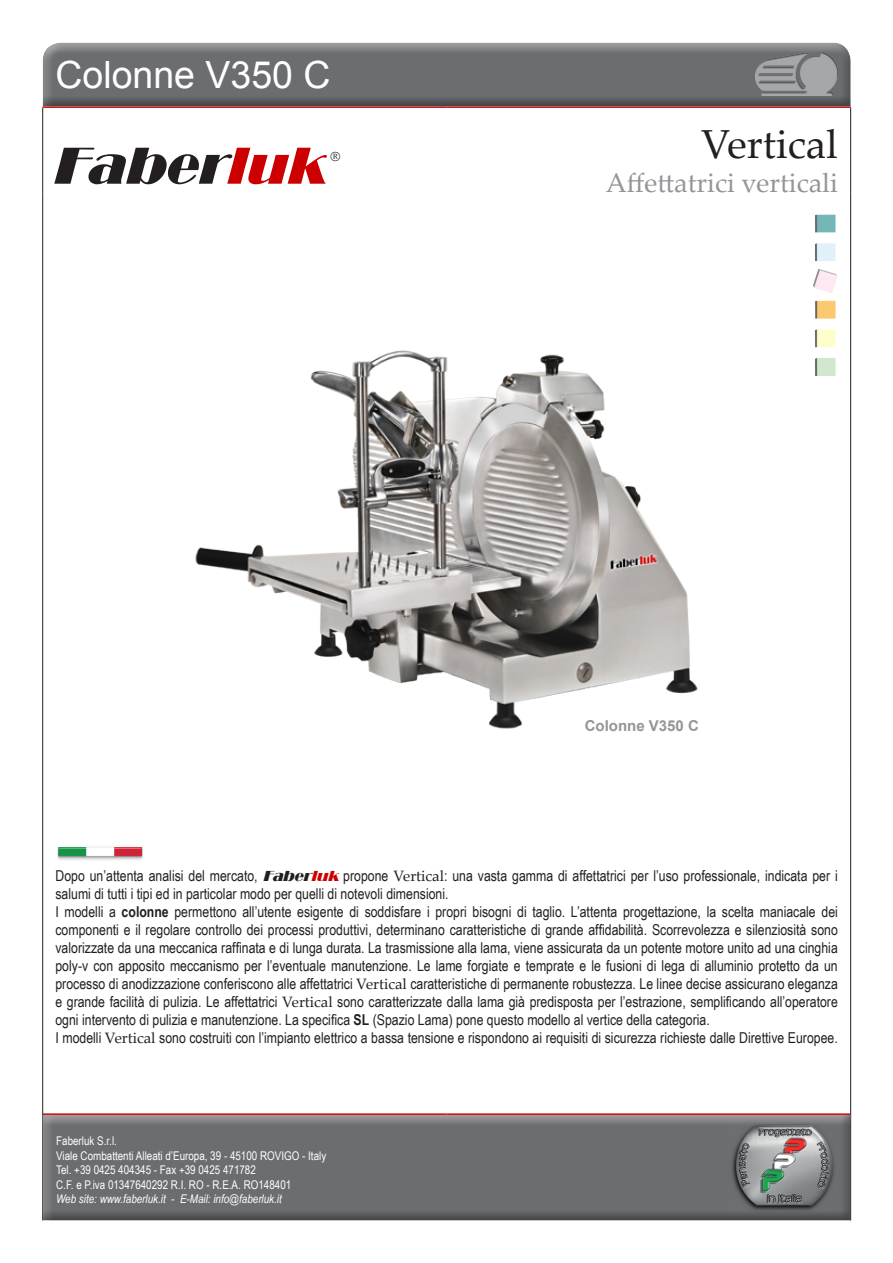
<style>
.page{position:relative;width:893px;height:1263px;background:#fff}
.page>*{position:absolute;margin:0;border:0;box-sizing:border-box;transform-origin:0 0}
.t1{font:italic 54px "Broadway";color:#231f20}
.t2{font:40.5px "Palatino Linotype";color:#231f20}
.t3{font:37.5px "Arial";color:#fff}
.t4{font:27px "Palatino Linotype";color:#939598}
.t5{font:15px "Arial Narrow";color:#231f20}
.t6{font:700 15px "Arial";color:#939598}
.t7{font:italic 13.05px "Palatino Linotype";color:#231f20}
.t8{font:12px/14.4px "Arial Narrow";color:#fff}
.t9{font:italic 12px "Arial Narrow";color:#fff}
.s1{color:#c00}
.s2{font-family:"Broadway";font-style:italic}
.s3{font-family:"Broadway";font-style:italic;color:#c00}
.s4{font-family:"Palatino Linotype"}
.s5{font-weight:700}
</style>
<div class="page">
<hr style="left:42px;top:108px;width:1px;height:50px;background:#231f20">
<hr style="left:42px;top:158px;width:1px;height:34px;background:#231f20">
<hr style="left:42px;top:192px;width:1px;height:582px;background:#231f20">
<hr style="left:42px;top:774px;width:1px;height:340px;background:#231f20">
<hr style="left:850px;top:774px;width:1px;height:340px;background:#231f20">
<hr style="left:850px;top:108px;width:1px;height:50px;background:#231f20">
<hr style="left:850px;top:158px;width:1px;height:34px;background:#231f20">
<hr style="left:850px;top:192px;width:1px;height:582px;background:#231f20">
<div style="left:32px;top:41px;width:820px;height:68px;background:#fff;opacity:.75"></div>
<div style="left:37px;top:47px;width:815px;height:62px;background:#231f20;opacity:.75"></div>
<img style="left:195px;top:350px;width:503px;height:379px">
<img style="left:57px;top:847px;width:86px;height:13px">
<div style="left:41px;top:1110px;width:821px;height:121px;background:#231f20;opacity:.75"></div>
<img style="left:756px;top:53px;width:82px;height:42px">
<img style="left:814px;top:214px;width:24px;height:162px">
<h3 class="t3" style="left:55px;top:50px;width:277px">Colonne V350 C</h3>
<p class="t1" style="left:51px;top:134px;width:291px">Faber<span class="s1">luk</span></p>
<p class="t7" style="left:331px;top:147px;width:11px">®</p>
<p class="t2" style="left:701px;top:116px;width:138px">Vertical</p>
<p class="t4" style="left:606px;top:164px;width:233px">Affettatrici verticali</p>
<p class="t6" style="left:585px;top:716px;width:116px">Colonne V350 C</p>
<p class="t5" style="left:55px;top:864px;width:784px">Dopo un’attenta analisi del mercato, <span class="s2">Faber</span><span class="s3">luk</span> propone <span class="s4">Vertical</span>: una vasta gamma di affettatrici per l’uso professionale, indicata per i</p>
<p class="t5" style="left:55px;top:882px;width:395px">salumi di tutti i tipi ed in particolar modo per quelli di notevoli dimensioni.</p>
<p class="t5" style="left:55px;top:900px;width:784px">I modelli a <span class="s5">colonne</span> permettono all’utente esigente di soddisfare i propri bisogni di taglio. L’attenta progettazione, la scelta maniacale dei</p>
<p class="t5" style="left:55px;top:918px;width:784px">componenti e il regolare controllo dei processi produttivi, determinano caratteristiche di grande affidabilità. Scorrevolezza e silenziosità sono</p>
<p class="t5" style="left:55px;top:936px;width:784px">valorizzate da una meccanica raffinata e di lunga durata. La trasmissione alla lama, viene assicurata da un potente motore unito ad una cinghia</p>
<p class="t5" style="left:55px;top:954px;width:784px">poly-v con apposito meccanismo per l’eventuale manutenzione. Le lame forgiate e temprate e le fusioni di lega di alluminio protetto da un</p>
<p class="t5" style="left:55px;top:972px;width:784px">processo di anodizzazione conferiscono alle affettatrici <span class="s4">Vertical</span> caratteristiche di permanente robustezza. Le linee decise assicurano eleganza</p>
<p class="t5" style="left:55px;top:990px;width:784px">e grande facilità di pulizia. Le affettatrici <span class="s4">Vertical</span> sono caratterizzate dalla lama già predisposta per l’estrazione, semplificando all’operatore</p>
<p class="t5" style="left:55px;top:1008px;width:656px">ogni intervento di pulizia e manutenzione. La specifica <span class="s5">SL</span> (Spazio Lama) pone questo modello al vertice della categoria.</p>
<p class="t5" style="left:55px;top:1026px;width:784px">I modelli <span class="s4">Vertical</span> sono costruiti con l’impianto elettrico a bassa tensione e rispondono ai requisiti di sicurezza richieste dalle Direttive Europee.</p>
<p class="t8" style="left:56px;top:1133px;width:272px">Faberluk S.r.l.<br>Viale Combattenti Alleati d’Europa, 39 - 45100 ROVIGO - Italy Tel. +39 0425 404345 - Fax +39 0425 471782<br>C.F. e P.iva 01347640292 R.I. RO - R.E.A. RO148401</p>
<p class="t9" style="left:56px;top:1190px;width:227px">Web site: www.faberluk.it - E-Mail: info@faberluk.it</p>
</div>
